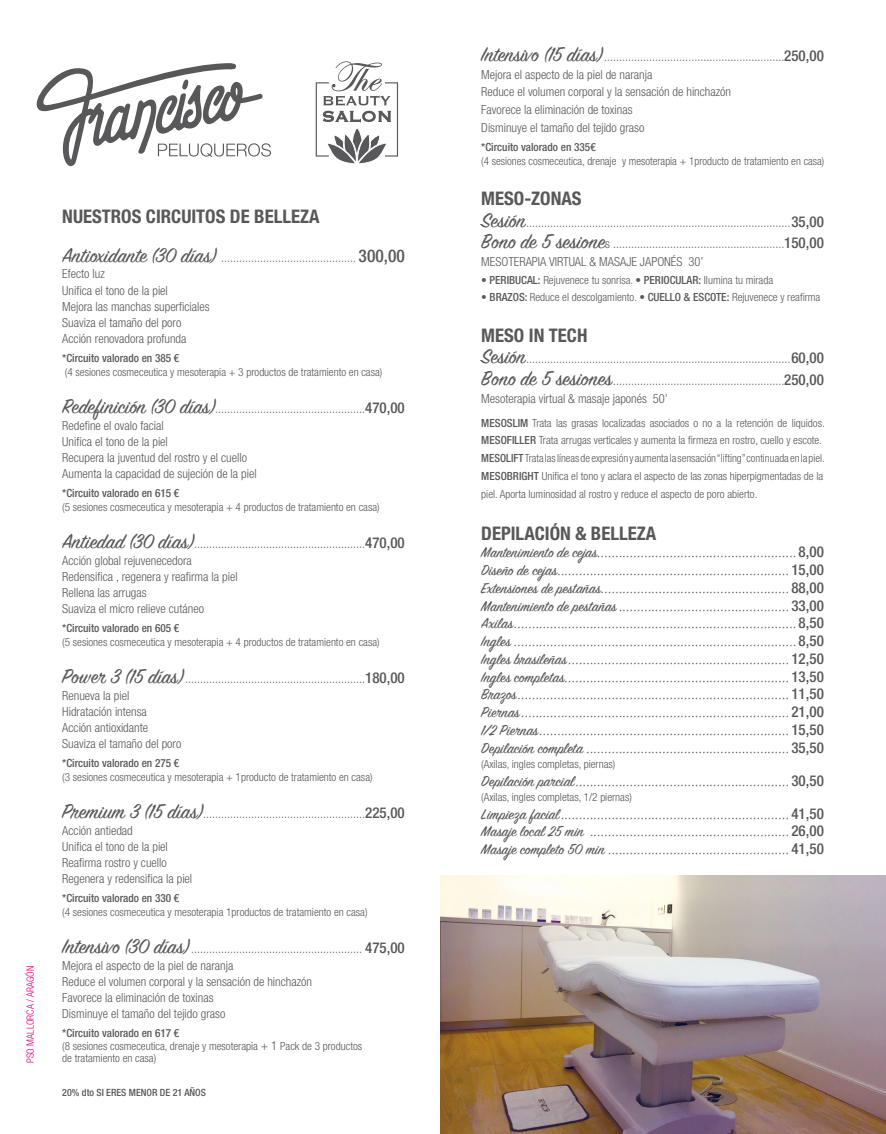
<style>
.page{position:relative;width:886px;height:1134px;background:#fff}
.page>*{position:absolute;margin:0;border:0;box-sizing:border-box;transform-origin:0 0}
.t1{font:700 condensed 18.75px "Helvetica Neue LT Std";color:#58585a}
.t2{font:16.25px/17.8px "Sign Painter House Script";color:#58585a;text-align:justify}
.t3{font:300 condensed 12.5px/16.2px "Helvetica Neue LT Std";color:#58585a}
.t4{font:300 condensed 11.25px/17.8px "Helvetica Neue LT Std";color:#58585a}
.t5{font:500 condensed 11.25px "Helvetica Neue LT Std";color:#58585a}
.t6{font:500 condensed 10px "Helvetica Neue LT Std";color:#58585a}
.t7{font:300 condensed 10px "Helvetica Neue LT Std";color:#e2007a}
.s1{font-family:"Sign Painter House Script";font-weight:400;font-stretch:normal;font-size:22.5px}
.s2{font-weight:500;font-size:17.5px}
.s3{font-weight:500;font-size:15px}
.s4{font-weight:500}
.s5{font-size:12.5px}
.s6{font-family:"Helvetica Neue LT Std";font-weight:500;font-stretch:condensed;font-size:15px}
</style>
<div class="page">
<img style="left:441px;top:875px;width:445px;height:259px">
<svg style="left:36px;top:63px;width:235px;height:103px"></svg>
<svg style="left:316px;top:61px;width:82px;height:103px"></svg>
<p class="t7" style="left:24px;top:1063px;width:99px;rotate:-90deg">PSO MALLORCA / ARAGÓN</p>
<h1 class="t1" style="left:62px;top:205px;width:259px">NUESTROS CIRCUITOS DE BELLEZA</h1>
<p class="t3" style="left:62px;top:249px;width:344px"><span class="s1">Antioxidante (30 días)</span> ............................................. <span class="s2">300,00<br></span>Efecto luz<br>Unifica el tono de la piel<br>Mejora las manchas superficiales<br>Suaviza el tamaño del poro<br>Acción renovadora profunda</p>
<p class="t5" style="left:62px;top:351px;width:119px">*Circuito valorado en 385 €</p>
<p class="t4" style="left:65px;top:363px;width:319px">(4 sesiones cosmeceutica y mesoterapia + 3 productos de tratamiento en casa)</p>
<p class="t3" style="left:62px;top:401px;width:344px"><span class="s1">Redefinición (30 días)</span>..................................................<span class="s3">470,00<br></span>Redefine el ovalo facial<br>Unifica el tono de la piel<br>Recupera la juventud del rostro y el cuello<br>Aumenta la capacidad de sujeción de la piel</p>
<p class="t5" style="left:62px;top:486px;width:119px">*Circuito valorado en 615 €</p>
<p class="t4" style="left:62px;top:498px;width:319px">(5 sesiones cosmeceutica y mesoterapia + 4 productos de tratamiento en casa)</p>
<p class="t3" style="left:62px;top:536px;width:344px"><span class="s1">Antiedad (30 días)</span>.........................................................<span class="s3">470,00<br></span>Acción global rejuvenecedora<br>Redensifica , regenera y reafirma la piel<br>Rellena las arrugas<br>Suaviza el micro relieve cutáneo</p>
<p class="t5" style="left:62px;top:621px;width:119px">*Circuito valorado en 605 €</p>
<p class="t4" style="left:62px;top:633px;width:319px">(5 sesiones cosmeceutica y mesoterapia + 4 productos de tratamiento en casa)</p>
<p class="t3" style="left:62px;top:671px;width:344px"><span class="s1">Power 3 (15 días)</span>............................................................<span class="s3">180,00<br></span>Renueva la piel<br>Hidratación intensa<br>Acción antioxidante<br>Suaviza el tamaño del poro</p>
<p class="t5" style="left:62px;top:756px;width:119px">*Circuito valorado en 275 €</p>
<p class="t4" style="left:62px;top:768px;width:312px">(3 sesiones cosmeceutica y mesoterapia + 1producto de tratamiento en casa)</p>
<p class="t3" style="left:62px;top:806px;width:344px"><span class="s1">Premium 3 (15 días)</span>......................................................<span class="s3">225,00<br></span>Acción antiedad<br>Unifica el tono de la piel<br>Reafirma rostro y cuello<br>Regenera y redensifica la piel</p>
<p class="t5" style="left:62px;top:891px;width:119px">*Circuito valorado en 330 €</p>
<p class="t4" style="left:62px;top:903px;width:307px">(4 sesiones cosmeceutica y mesoterapia 1productos de tratamiento en casa)</p>
<p class="t3" style="left:62px;top:941px;width:344px"><span class="s1">Intensivo (30 días)</span>......................................................... <span class="s3">475,00<br></span>Mejora el aspecto de la piel de naranja<br>Reduce el volumen corporal y la sensación de hinchazón<br>Favorece la eliminación de toxinas<br>Disminuye el tamaño del tejido graso</p>
<p class="t4" style="left:62px;top:1027px;width:301px;line-height:12.5px"><span class="s4">*Circuito valorado en 617 €<br></span>(8 sesiones cosmeceutica, drenaje y mesoterapia <span class="s5">+ 1</span> Pack de 3 productos de tratamiento en casa)</p>
<p class="t6" style="left:62px;top:1086px;width:145px">20% dto SI ERES MENOR DE 21 AÑOS</p>
<p class="t3" style="left:481px;top:47px;width:344px;line-height:17.8px"><span class="s1">Intensivo (15 días)</span>............................................................<span class="s3">250,00<br></span>Mejora el aspecto de la piel de naranja<br>Reduce el volumen corporal y la sensación de hinchazón<br>Favorece la eliminación de toxinas<br>Disminuye el tamaño del tejido graso</p>
<p class="t5" style="left:481px;top:140px;width:116px">*Circuito valorado en 335€</p>
<p class="t4" style="left:481px;top:152px;width:345px">(4 sesiones cosmeceutica, drenaje y mesoterapia + 1producto de tratamiento en casa)</p>
<h1 class="t1" style="left:481px;top:187px;width:102px">MESO-ZONAS</h1>
<p class="t3" style="left:481px;top:211px;width:344px;line-height:21.5px"><span class="s1">Sesión</span>........................................................................................<span class="s3">35,00<br></span><span class="s1">Bono de 5 sesione</span>s .........................................................<span class="s3">150,00</span></p>
<p class="t3" style="left:481px;top:253px;width:224px">MESOTERAPIA VIRTUAL &amp; MASAJE JAPONÉS 30’</p>
<p class="t4" style="left:481px;top:271px;width:293px"><span class="s4">• PERIBUCAL:</span> Rejuvenece tu sonrisa. <span class="s4">• PERIOCULAR:</span> Ilumina tu mirada</p>
<p class="t4" style="left:481px;top:288px;width:341px"><span class="s4">• BRAZOS:</span> Reduce el descolgamiento. <span class="s4">• CUELLO &amp; ESCOTE:</span> Rejuvenece y reafirma</p>
<h1 class="t1" style="left:481px;top:324px;width:108px">MESO IN TECH</h1>
<p class="t3" style="left:481px;top:348px;width:344px;line-height:21.5px"><span class="s1">Sesión</span>........................................................................................<span class="s3">60,00<br></span><span class="s1">Bono de 5 sesiones</span>.........................................................<span class="s3">250,00</span></p>
<p class="t3" style="left:481px;top:390px;width:188px">Mesoterapia virtual &amp; masaje japonés 50’</p>
<p class="t4" style="left:481px;top:414px;width:345px"><span class="s4">MESOSLIM</span> Trata las grasas localizadas asociados o no a la retención de liquidos.<br><span class="s4">MESOFILLER</span> Trata arrugas verticales y aumenta la firmeza en rostro, cuello y escote.<br><span class="s4">MESOLIFT</span>Trata las líneas de expresión y aumenta la sensación “lifting” continuada en la piel.<br><span class="s4">MESOBRIGHT</span> Unifica el tono y aclara el aspecto de las zonas hiperpigmentadas de la piel. Aporta luminosidad al rostro y reduce el aspecto de poro abierto.</p>
<h1 class="t1" style="left:481px;top:522px;width:176px">DEPILACIÓN &amp; BELLEZA</h1>
<p class="t2" style="left:481px;top:545px;width:344px">Mantenimiento de cejas....................................................... <span class="s6">8,00<br></span>Diseño de cejas................................................................ <span class="s6">15,00<br></span>Extensiones de pestañas.................................................... <span class="s6">88,00<br></span>Mantenimiento de pestañas ............................................... <span class="s6">33,00<br></span>Axilas.............................................................................. <span class="s6">8,50<br></span>Ingles .............................................................................. <span class="s6">8,50<br></span>Ingles brasileñas............................................................. <span class="s6">12,50<br></span>Ingles completas.............................................................. <span class="s6">13,50<br></span>Brazos........................................................................... <span class="s6">11,50<br></span>Piernas.......................................................................... <span class="s6">21,00<br></span>1/2 Piernas..................................................................... <span class="s6">15,50<br></span>Depilación completa ........................................................ <span class="s6">35,50</span></p>
<p class="t4" style="left:481px;top:755px;width:136px">(Axilas, ingles completas, piernas)</p>
<h2 class="t2" style="left:481px;top:773px;width:344px">Depilación parcial........................................................... <span class="s6">30,50</span></h2>
<p class="t4" style="left:481px;top:788px;width:152px">(Axilas, ingles completas, 1/2 piernas)</p>
<p class="t2" style="left:481px;top:806px;width:344px">Limpieza facial............................................................... <span class="s6">41,50<br></span>Masaje local 25 min ....................................................... <span class="s6">26,00<br></span>Masaje completo 50 min .................................................. <span class="s6">41,50</span></p>
</div>
